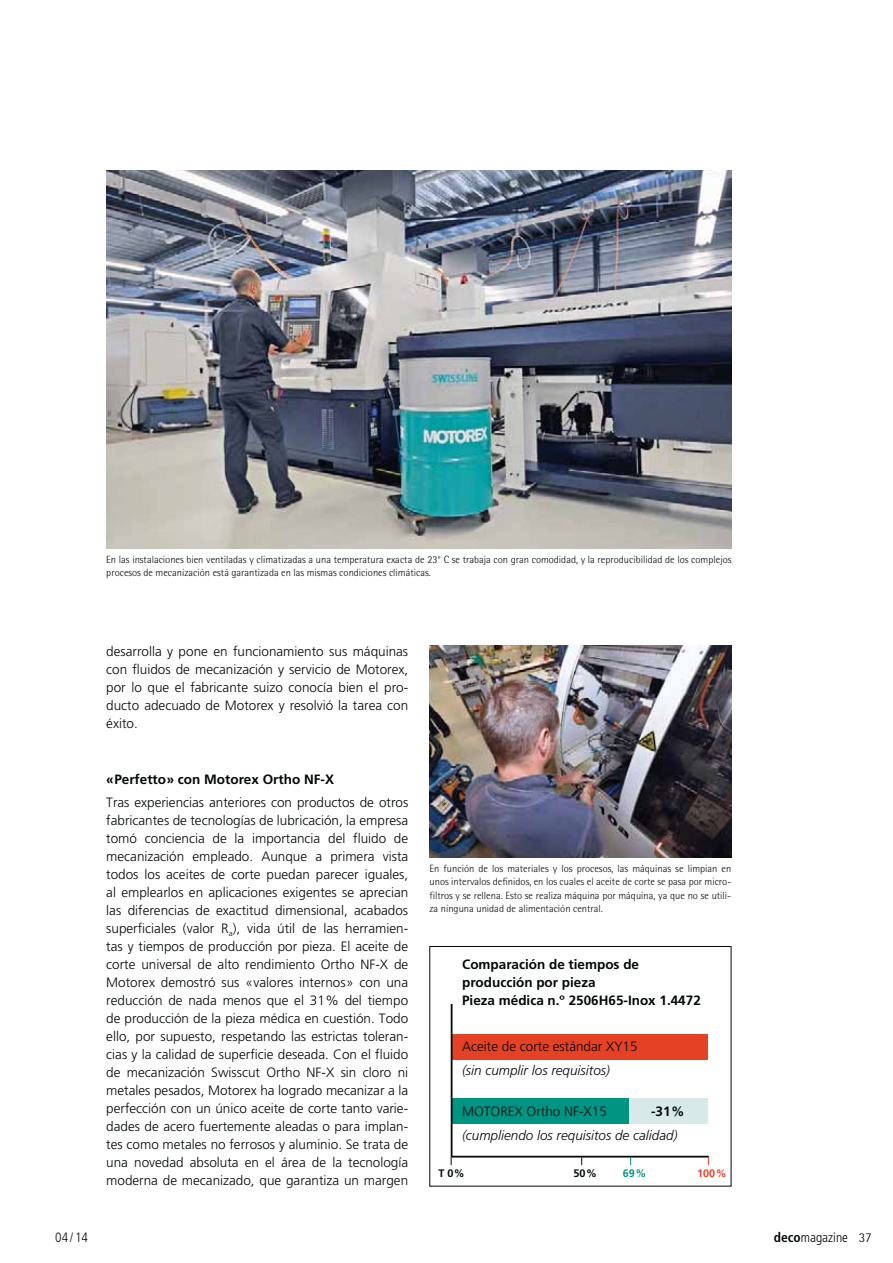
<style>
.page{position:relative;width:893px;height:1263px;background:#fff}
.page>*{position:absolute;margin:0;border:0;box-sizing:border-box;transform-origin:0 0}
.t1{font:300 13.5px/18px "Frutiger";color:#040809;text-align:justify}
.t2{font:700 13.5px/18px "Frutiger";color:#040809}
.t3{font:italic 300 13.5px "Frutiger";color:#040809}
.t4{font:300 condensed 13.5px "Frutiger";color:#040809}
.t5{font:700 10.8px "Frutiger";color:#040809}
.t6{font:700 10.8px "Frutiger";color:#e54125}
.t7{font:700 10.8px "Frutiger";color:#009482}
.t8{font:300 10.5px/13.5px "Rotis Semi Sans";color:#040809}
.s1{font-weight:700}
.s2{font-family:"Rotis Semi Sans";font-stretch:normal}
</style>
<div class="page">
<img style="left:106px;top:170px;width:625px;height:379px">
<img style="left:429px;top:646px;width:302px;height:211px">
<div style="left:452px;top:1098px;width:256px;height:26px;background:#d8eae7"></div>
<div style="left:452px;top:1098px;width:177px;height:26px;background:#009482"></div>
<div style="left:452px;top:1034px;width:256px;height:25px;background:#e54125"></div>
<hr style="left:451px;top:1005px;width:1px;height:152px;background:#040809">
<hr style="left:452px;top:1156px;width:257px;height:1px;background:#040809">
<p class="t8" style="left:106px;top:554px;width:627px">En las instalaciones bien ventiladas y climatizadas a una temperatura exacta de 23° C se trabaja con gran comodidad, y la reproducibilidad de los complejos procesos de mecanización está garantizada en las mismas condiciones climáticas.</p>
<p class="t1" style="left:106px;top:644px;width:303px">desarrolla y pone en funcionamiento sus máquinas con fluidos de mecanización y servicio de Motorex, por lo que el fabricante suizo conocía bien el pro&shy;ducto adecuado de Motorex y resolvió la tarea con éxito.</p>
<p class="t2" style="left:106px;top:772px;width:229px">« Perfetto » con Motorex Ortho NF-X</p>
<p class="t1" style="left:106px;top:794px;width:303px">Tras experiencias anteriores con productos de otros fabricantes de tecnologías de lubricación, la empresa tomó conciencia de la importancia del fluido de mecanización empleado. Aunque a primera vista todos los aceites de corte puedan parecer iguales, al emplearlos en aplicaciones exigentes se aprecian las diferencias de exactitud dimensional, acabados superficiales (valor R<sub>a</sub>), vida útil de las herramien&shy;tas y tiempos de producción por pieza. El aceite de corte universal de alto rendimiento Ortho NF-X de Motorex demostró sus « valores internos » con una reducción de nada menos que el 31 % del tiempo de producción de la pieza médica en cuestión. Todo ello, por supuesto, respetando las estrictas toleran&shy;cias y la calidad de superficie deseada. Con el fluido de mecanización Swisscut Ortho NF-X sin cloro ni metales pesados, Motorex ha logrado mecanizar a la perfección con un único aceite de corte tanto varie&shy;dades de acero fuertemente aleadas o para implan&shy;tes como metales no ferrosos y aluminio. Se trata de una novedad absoluta en el área de la tecnología moderna de mecanizado, que garantiza un margen</p>
<p class="t8" style="left:429px;top:863px;width:303px;text-align:justify">En función de los materiales y los procesos, las máquinas se limpian en unos intervalos definidos, en los cuales el aceite de corte se pasa por micro&shy;filtros y se rellena. Esto se realiza máquina por máquina, ya que no se utili&shy;za ninguna unidad de alimentación central.</p>
<p class="t2" style="left:462px;top:957px;width:240px">Comparación de tiempos de producción por pieza<br>Pieza médica n.º 2506H65-Inox 1.4472</p>
<p class="t1" style="left:462px;top:1038px;width:177px">Aceite de corte estándar XY15</p>
<p class="t3" style="left:462px;top:1065px;width:149px">(sin cumplir los requisitos)</p>
<p class="t1" style="left:462px;top:1104px;width:146px">MOTOREX Ortho NF-X15</p>
<p class="t2" style="left:651px;top:1104px;width:35px">-31 %</p>
<p class="t3" style="left:462px;top:1130px;width:217px">(cumpliendo los requisitos de calidad)</p>
<p class="t5" style="left:438px;top:1169px;width:28px">T 0%</p>
<p class="t5" style="left:573px;top:1169px;width:25px">50%</p>
<p class="t7" style="left:623px;top:1169px;width:25px">69%</p>
<p class="t6" style="left:697px;top:1169px;width:31px">100%</p>
<p class="t4" style="left:55px;top:1231px;width:34px">04 / 14</p>
<p class="t4" style="left:774px;top:1231px;width:99px"><span class="s1">deco</span>magazine <span class="s2">37</span></p>
</div>
